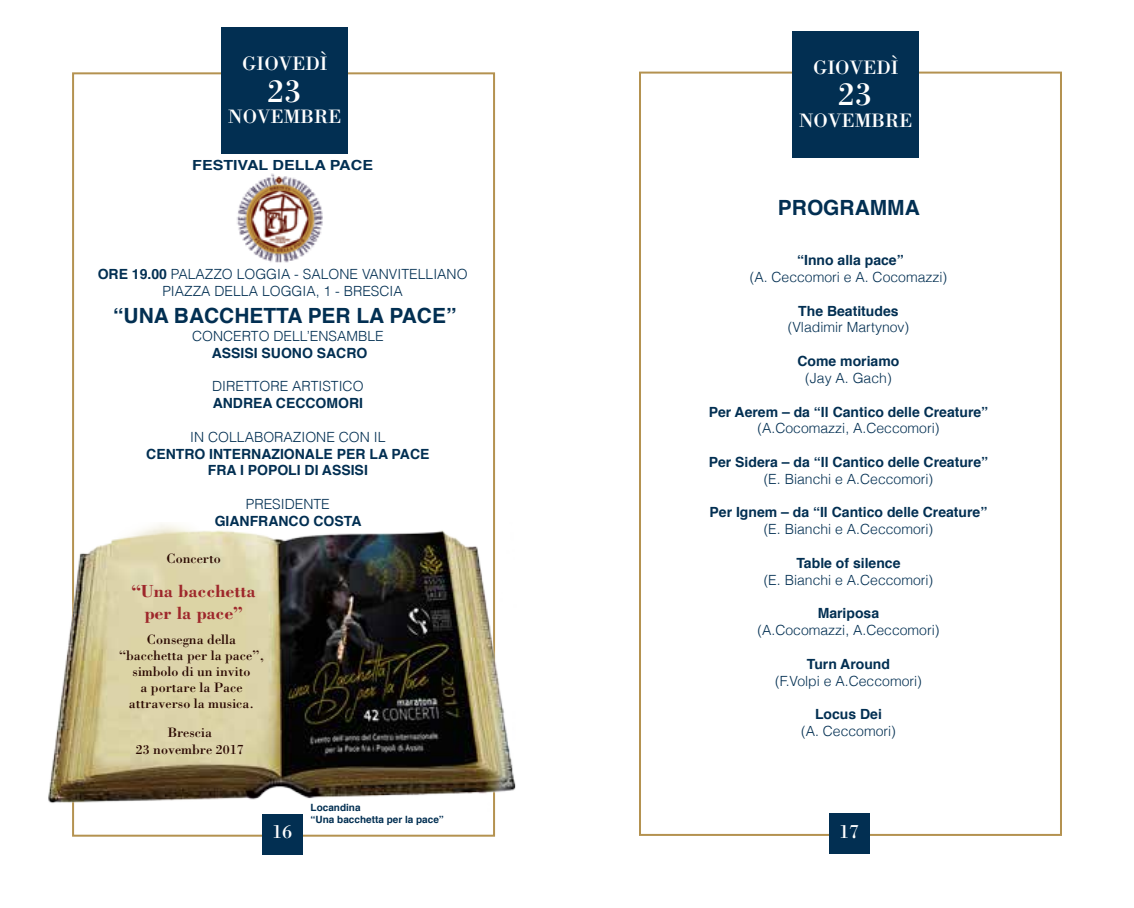
<style>
.page{position:relative;width:1134px;height:908px;background:#fff}
.page>*{position:absolute;margin:0;border:0;box-sizing:border-box;transform-origin:0 0}
.t1{font:34px "Bodoni";color:#fff}
.t2{font:700 21px "Helvetica";color:#022f52}
.t3{font:20px "Bodoni";color:#fff}
.t4{font:700 18px/21.6px "Bodoni";color:#9e272b;text-align:center}
.t5{font:300 14px/16.8px "Helvetica";color:#022f52;text-align:center}
.t6{font:700 14px/16.8px "Helvetica";color:#022f52;text-align:center}
.t7{font:14px/16px "Bodoni";color:#290700;text-align:center}
.t8{font:700 14px "Helvetica";color:#022f52;scale:1.15 1}
.t9{font:700 10px/12px "Helvetica";color:#022f52}
.s1{font-weight:700}
</style>
<div class="page">
<div style="left:262px;top:813px;width:41px;height:41px;background:#022f52"></div>
<div style="left:221px;top:27px;width:127px;height:127px;background:#022f52"></div>
<img style="left:236px;top:173px;width:87px;height:90px">
<img style="left:48px;top:522px;width:468px;height:290px">
<div style="left:639px;top:72px;width:423px;height:763px;border:2px solid #b49250"></div>
<div style="left:829px;top:813px;width:41px;height:40px;background:#022f52"></div>
<div style="left:792px;top:31px;width:127px;height:127px;background:#022f52"></div>
<h3 class="t3" style="left:242px;top:51px;width:87px">GIOVEDÌ</h3>
<h3 class="t3" style="left:228px;top:104px;width:115px">NOVEMBRE</h3>
<h1 class="t1" style="left:267px;top:70px;width:35px">23</h1>
<p class="t8" style="left:192px;top:156px;width:159px">FESTIVAL DELLA PACE</p>
<p class="t5" style="left:98px;top:265px;width:371px"><span class="s1">ORE 19.00</span> PALAZZO LOGGIA - SALONE VANVITELLIANO<br>PIAZZA DELLA LOGGIA, 1 - BRESCIA</p>
<h2 class="t2" style="left:113px;top:301px;width:345px">“UNA BACCHETTA PER LA PACE”</h2>
<p class="t5" style="left:192px;top:327px;width:193px">CONCERTO DELL’ENSAMBLE</p>
<p class="t6" style="left:212px;top:345px;width:157px">ASSISI SUONO SACRO</p>
<p class="t5" style="left:212px;top:377px;width:153px">DIRETTORE ARTISTICO</p>
<p class="t6" style="left:213px;top:395px;width:152px">ANDREA CECCOMORI</p>
<p class="t5" style="left:190px;top:428px;width:197px">IN COLLABORAZIONE CON IL</p>
<p class="t6" style="left:146px;top:446px;width:285px">CENTRO INTERNAZIONALE PER LA PACE<br>FRA I POPOLI DI ASSISI</p>
<p class="t5" style="left:246px;top:495px;width:85px">PRESIDENTE</p>
<p class="t6" style="left:215px;top:513px;width:148px">GIANFRANCO COSTA</p>
<p class="t7" style="left:166px;top:550px;width:56px">Concerto</p>
<p class="t4" style="left:132px;top:579px;width:125px">“Una bacchetta per la pace”</p>
<p class="t7" style="left:119px;top:631px;width:147px">Consegna della “bacchetta per la pace”, simbolo di un invito<br>a portare la Pace attraverso la musica.</p>
<p class="t7" style="left:136px;top:723px;width:110px;line-height:16.8px">Brescia<br>23 novembre 2017</p>
<h3 class="t3" style="left:272px;top:818px;width:21px">16</h3>
<p class="t9" style="left:311px;top:801px;width:135px">Locandina<br>“Una bacchetta per la pace”</p>
<h3 class="t3" style="left:813px;top:55px;width:87px">GIOVEDÌ</h3>
<h3 class="t3" style="left:799px;top:108px;width:115px">NOVEMBRE</h3>
<h1 class="t1" style="left:838px;top:73px;width:35px">23</h1>
<h2 class="t2" style="left:778px;top:193px;width:143px">PROGRAMMA</h2>
<p class="t6" style="left:797px;top:252px;width:108px">“Inno alla pace”</p>
<p class="t5" style="left:750px;top:268px;width:199px">(A. Ceccomori e A. Cocomazzi)</p>
<p class="t6" style="left:798px;top:303px;width:102px">The Beatitudes</p>
<p class="t5" style="left:788px;top:319px;width:123px">(Vladimir Martynov)</p>
<p class="t6" style="left:797px;top:353px;width:103px">Come moriamo</p>
<p class="t5" style="left:805px;top:369px;width:88px">(Jay A. Gach)</p>
<p class="t6" style="left:709px;top:404px;width:281px">Per Aerem – da “Il Cantico delle Creature”</p>
<p class="t5" style="left:757px;top:419px;width:184px">(A.Cocomazzi, A.Ceccomori)</p>
<p class="t6" style="left:709px;top:454px;width:281px">Per Sidera – da “Il Cantico delle Creature”</p>
<p class="t5" style="left:764px;top:470px;width:171px">(E. Bianchi e A.Ceccomori)</p>
<p class="t6" style="left:710px;top:504px;width:279px">Per Ignem – da “Il Cantico delle Creature”</p>
<p class="t5" style="left:764px;top:520px;width:171px">(E. Bianchi e A.Ceccomori)</p>
<p class="t6" style="left:796px;top:555px;width:106px">Table of silence</p>
<p class="t5" style="left:764px;top:571px;width:171px">(E. Bianchi e A.Ceccomori)</p>
<p class="t6" style="left:818px;top:605px;width:63px">Mariposa</p>
<p class="t5" style="left:757px;top:621px;width:184px">(A.Cocomazzi, A.Ceccomori)</p>
<p class="t6" style="left:807px;top:656px;width:85px">Turn Around</p>
<p class="t5" style="left:775px;top:671px;width:148px">(F.Volpi e A.Ceccomori)</p>
<p class="t6" style="left:815px;top:706px;width:68px">Locus Dei</p>
<p class="t5" style="left:801px;top:722px;width:96px">(A. Ceccomori)</p>
<h3 class="t3" style="left:839px;top:819px;width:21px">17</h3>
</div>
